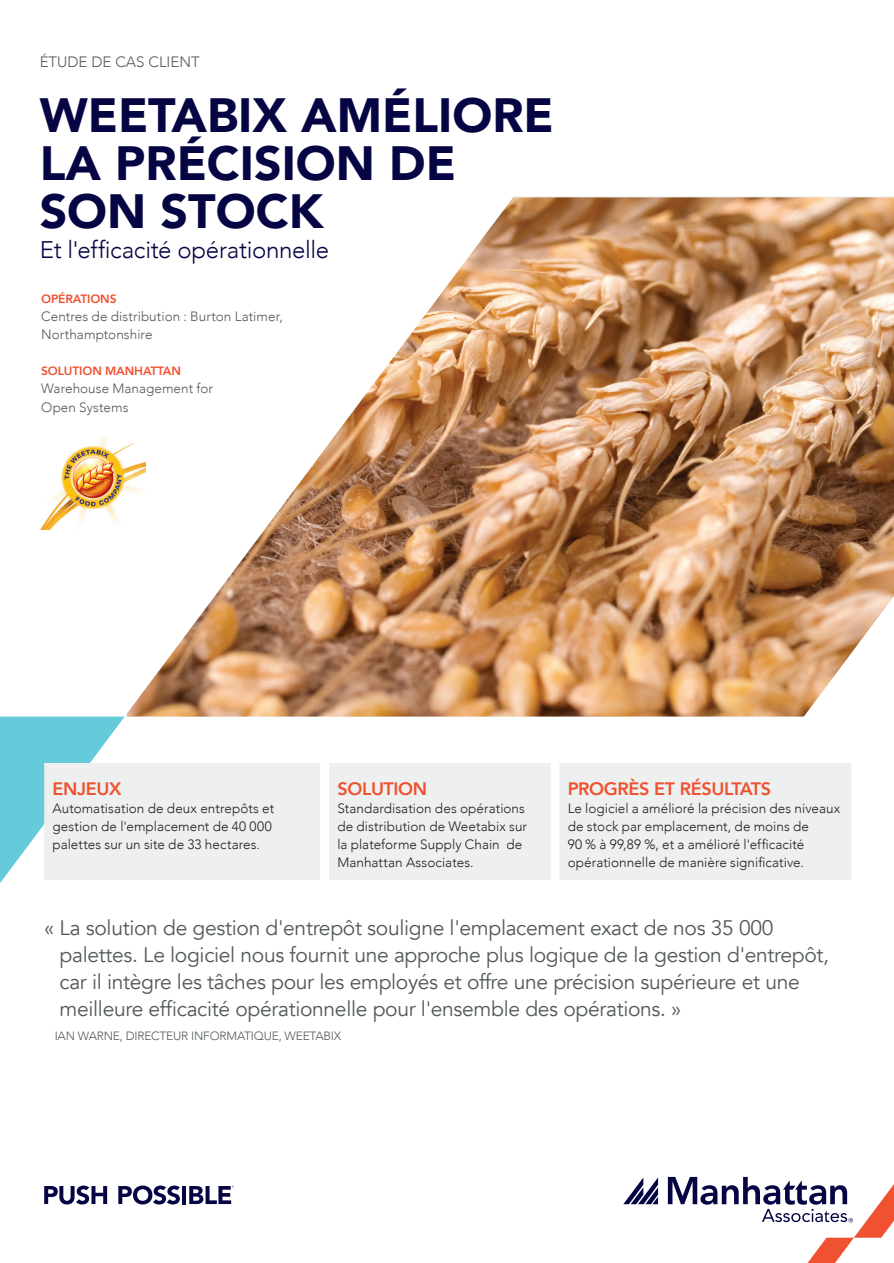
<style>
.page{position:relative;width:894px;height:1263px;background:#fff}
.page>*{position:absolute;margin:0;border:0;box-sizing:border-box;transform-origin:0 0}
.t1{font:900 48px/48px "Avenir";color:#060543}
.t2{font:300 24px "Avenir";letter-spacing:-.01em;color:#060543}
.callout_quote{font:21px/27px "Avenir";letter-spacing:-.015em;color:#535959}
.t3{font:800 18px "Avenir";letter-spacing:-.02em;color:#f05130}
.MINI_BROW{font:300 15px "Avenir";color:#535959}
.Body_Copy{font:300 13.5px/18px "Avenir";letter-spacing:.005em;color:#231f20}
.Body_gray{font:300 13.5px "Avenir";letter-spacing:.005em;color:#535959}
.callout_quote-2{font:300 12px "Avenir";letter-spacing:-.015em;color:#535959}
.t4{font:800 12px "Avenir";letter-spacing:-.01em;color:#f05130}
</style>
<div class="page">
<img style="left:127px;top:197px;width:766px;height:519px">
<svg style="left:0;top:716px;width:125px;height:167px"></svg>
<img style="left:41px;top:437px;width:104px;height:92px">
<svg style="left:44px;top:1185px;width:63px;height:19px"></svg>
<svg style="left:118px;top:1185px;width:62px;height:19px"></svg>
<hr style="left:182px;top:1186px;width:4px;height:18px;background:#060543">
<svg style="left:189px;top:1185px;width:45px;height:19px"></svg>
<div style="left:45px;top:763px;width:274px;height:116px;background:#edf0ef"></div>
<div style="left:44px;top:763px;width:276px;height:117px;border:2px solid #edf0ef"></div>
<div style="left:330px;top:763px;width:220px;height:116px;background:#edf0ef"></div>
<div style="left:329px;top:763px;width:221px;height:117px;border:2px solid #edf0ef"></div>
<div style="left:560px;top:763px;width:290px;height:116px;background:#edf0ef"></div>
<div style="left:559px;top:763px;width:291px;height:117px;border:2px solid #edf0ef"></div>
<svg style="left:623px;top:1177px;width:34px;height:27px"></svg>
<svg style="left:667px;top:1176px;width:226px;height:87px"></svg>
<p class="MINI_BROW" style="left:40px;top:53px;width:161px">ÉTUDE DE CAS CLIENT</p>
<p class="t1" style="left:40px;top:90px;width:515px">WEETABIX AMÉLIORE<br>LA PRÉCISION DE<br>SON STOCK</p>
<p class="t2" style="left:40px;top:235px;width:291px">Et l'efficacité opérationnelle</p>
<p class="t4" style="left:41px;top:290px;width:77px">OPÉRATIONS</p>
<p class="Body_gray" style="left:41px;top:309px;width:243px">Centres de distribution : Burton Latimer,</p>
<p class="Body_gray" style="left:41px;top:327px;width:113px">Northamptonshire</p>
<p class="t4" style="left:41px;top:362px;width:141px">SOLUTION MANHATTAN</p>
<p class="Body_gray" style="left:41px;top:381px;width:173px">Warehouse Management for</p>
<p class="Body_gray" style="left:41px;top:399px;width:89px">Open Systems</p>
<p class="t3" style="left:52px;top:775px;width:70px">ENJEUX</p>
<p class="Body_Copy" style="left:52px;top:800px;width:223px">Automatisation de deux entrepôts et gestion de l'emplacement de 40 000 palettes sur un site de 33 hectares.</p>
<p class="t3" style="left:337px;top:775px;width:91px">SOLUTION</p>
<p class="Body_Copy" style="left:337px;top:800px;width:191px">Standardisation des opérations de distribution de Weetabix sur la plateforme Supply Chain de<br>Manhattan Associates.</p>
<p class="t3" style="left:567px;top:775px;width:205px">PROGRÈS ET RÉSULTATS</p>
<p class="Body_Copy" style="left:567px;top:800px;width:274px">Le logiciel a amélioré la précision des niveaux de stock par emplacement, de moins de<br>90 % à 99,89 %, et a amélioré l'efficacité opérationnelle de manière significative.</p>
<p class="callout_quote" style="left:59px;top:915px;width:770px;text-indent:-15px">« La solution de gestion d'entrepôt souligne l'emplacement exact de nos 35 000 palettes. Le logiciel nous fournit une approche plus logique de la gestion d'entrepôt, car il intègre les tâches pour les employés et offre une précision supérieure et une meilleure efficacité opérationnelle pour l'ensemble des opérations. »</p>
<p class="callout_quote-2" style="left:55px;top:1029px;width:288px">IAN WARNE, DIRECTEUR INFORMATIQUE, WEETABIX</p>
</div>
